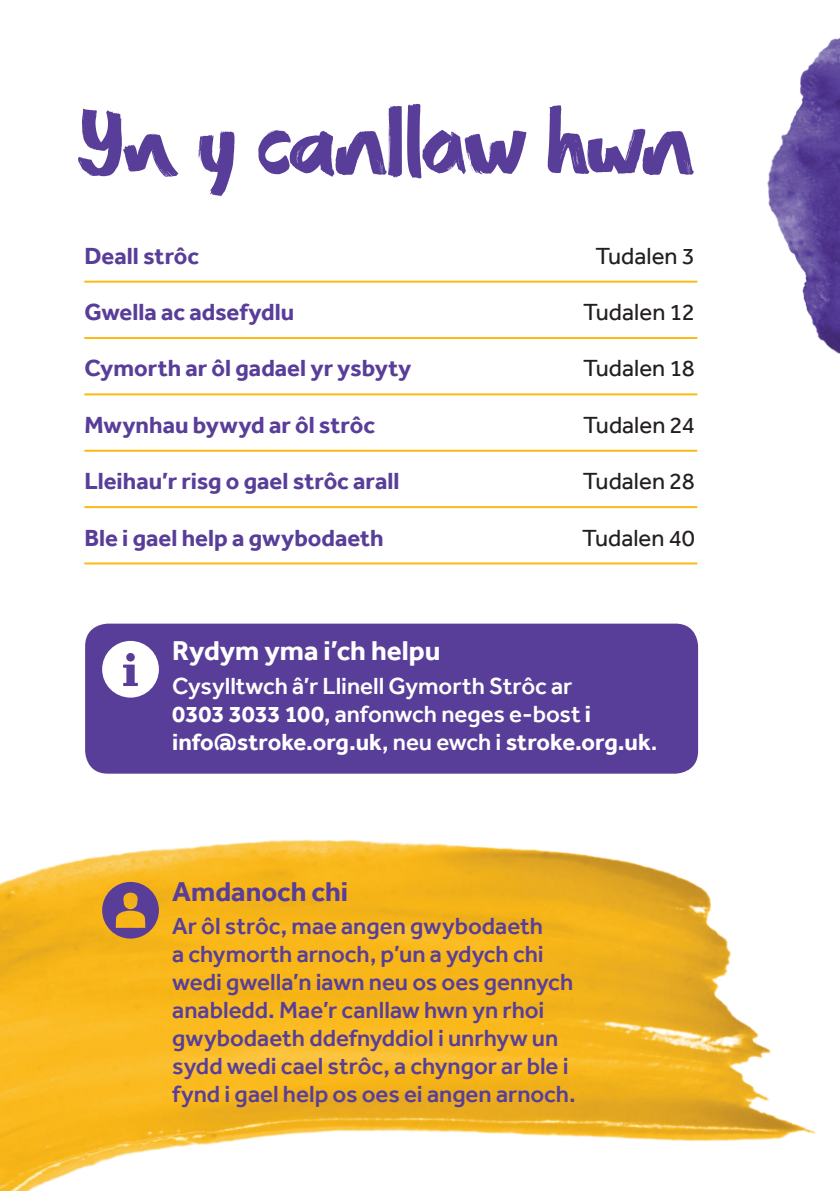
<style>
.page{position:relative;width:840px;height:1191px;background:#fff}
.page>*{position:absolute;margin:0;border:0;box-sizing:border-box;transform-origin:0 0}
.t1{font:88px "Action Display";letter-spacing:.005em;color:#593e99}
.t2{font:700 28px "Effra";color:#fff}
.t3{font:700 28px "Effra";color:#593e99}
.t4{font:500 24px/28px "Effra";color:#593e99}
.t5{font:700 24px "Effra";color:#593e99}
.t6{font:500 24px/28px "Effra";letter-spacing:-.005em;color:#fff}
.t7{font:24px "Effra";color:#231f20}
.s1{font-weight:700}
</style>
<div class="page">
<hr style="left:84px;top:281px;width:613px;height:2px;background:#fcb814">
<hr style="left:84px;top:337px;width:613px;height:2px;background:#fcb814">
<hr style="left:84px;top:393px;width:613px;height:2px;background:#fcb814">
<hr style="left:84px;top:450px;width:613px;height:2px;background:#fcb814">
<hr style="left:84px;top:506px;width:613px;height:2px;background:#fcb814">
<hr style="left:84px;top:562px;width:613px;height:2px;background:#fcb814">
<img style="left:0;top:765px;width:816px;height:426px">
<svg style="left:102px;top:882px;width:57px;height:56px;background:#996e63"></svg>
<div style="left:85px;top:623px;width:612px;height:150px;background:#593e99;border-radius:23px"></div>
<svg style="left:102px;top:641px;width:57px;height:56px"></svg>
<img style="left:767px;top:38px;width:72px;height:316px">
<h1 class="t1" style="left:81px;top:77px;width:612px">Yn y canllaw hwn</h1>
<p class="t5" style="left:84px;top:241px;width:116px">Deall strôc</p>
<p class="t7" style="left:595px;top:242px;width:101px">Tudalen 3</p>
<p class="t5" style="left:84px;top:297px;width:211px">Gwella ac adsefydlu</p>
<p class="t7" style="left:582px;top:298px;width:113px">Tudalen 12</p>
<p class="t5" style="left:84px;top:354px;width:328px">Cymorth ar ôl gadael yr ysbyty</p>
<p class="t7" style="left:582px;top:354px;width:113px">Tudalen 18</p>
<p class="t5" style="left:84px;top:410px;width:292px">Mwynhau bywyd ar ôl strôc</p>
<p class="t7" style="left:583px;top:411px;width:113px">Tudalen 24</p>
<p class="t5" style="left:84px;top:466px;width:316px">Lleihau’r risg o gael strôc arall</p>
<p class="t7" style="left:582px;top:467px;width:114px">Tudalen 28</p>
<p class="t5" style="left:84px;top:523px;width:301px">Ble i gael help a gwybodaeth</p>
<p class="t7" style="left:582px;top:523px;width:114px">Tudalen 40</p>
<p class="t2" style="left:172px;top:633px;width:269px">Rydym yma i’ch helpu</p>
<p class="t6" style="left:172px;top:671px;width:486px">Cysylltwch â’r Llinell Gymorth Strôc ar<br><span class="s1">0303 3033 100</span>, anfonwch neges e-bost <span class="s1">i info@stroke.org.uk</span>, neu ewch i <span class="s1">stroke.org.uk</span>.</p>
<p class="t3" style="left:172px;top:874px;width:177px">Amdanoch chi</p>
<p class="t4" style="left:172px;top:912px;width:405px">Ar ôl strôc, mae angen gwybodaeth<br>a chymorth arnoch, p’un a ydych chi wedi gwella’n iawn neu os oes gennych anabledd. Mae’r canllaw hwn yn rhoi gwybodaeth ddefnyddiol i unrhyw un sydd wedi cael strôc, a chyngor ar ble i fynd i gael help os oes ei angen arnoch.</p>
</div>
